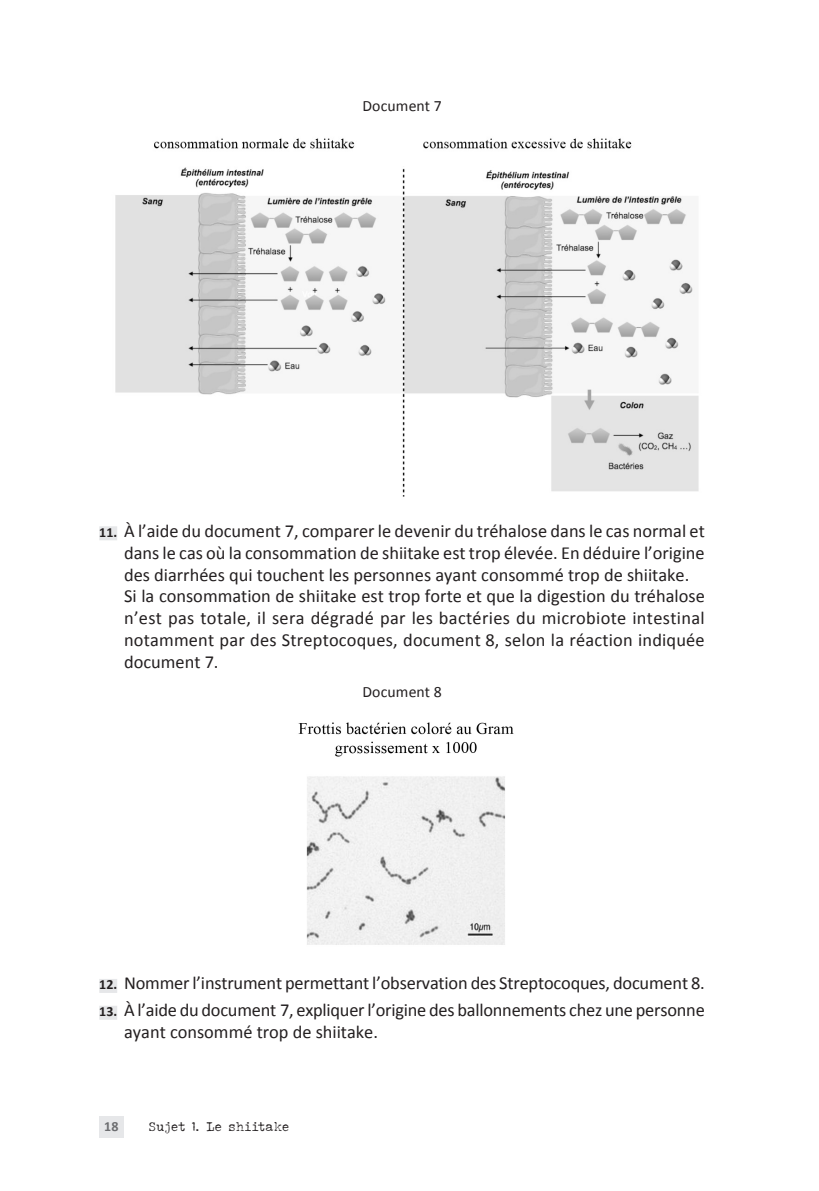
<style>
.page{position:relative;width:819px;height:1191px;background:#fff}
.page>*{position:absolute;margin:0;border:0;box-sizing:border-box;transform-origin:0 0}
.t1{font:18.38px/21.9px "Calibri";color:#231f20}
.t2{font:15.75px "Calibri";letter-spacing:.01em;color:#231f20}
.t3{font:700 14px "Calibri";color:#6c6d70}
.t4{font:12.25px "John Doe";letter-spacing:.02em;color:#231f20}
.s1{font-weight:700;font-size:14px}
</style>
<div class="page">
<div style="left:99px;top:1116px;width:25px;height:21px;background:#e6e7e9"></div>
<hr style="left:818px;top:50px;width:1px;height:63px;background:#939598">
<img style="left:818px;top:58px;width:1px;height:55px">
<div style="left:99px;top:526px;width:18px;height:14px;background:#e6e7e9"></div>
<div style="left:99px;top:979px;width:18px;height:14px;background:#e6e7e9"></div>
<div style="left:99px;top:1005px;width:18px;height:14px;background:#e6e7e9"></div>
<img style="left:115px;top:138px;width:584px;height:359px">
<img style="left:298px;top:722px;width:216px;height:223px">
<p class="t2" style="left:362px;top:96px;width:81px">Document 7</p>
<p class="t1" style="left:124px;top:520px;width:582px;text-indent:-25px"><span class="s1">11.</span> À l’aide du document 7, comparer le devenir du tréhalose dans le cas normal et dans le cas où la consommation de shiitake est trop élevée. En déduire l’origine des diarrhées qui touchent les personnes ayant consommé trop de shiitake.<br>Si la consommation de shiitake est trop forte et que la digestion du tréhalose n’est pas totale, il sera dégradé par les bactéries du microbiote intestinal notamment par des Streptocoques, document 8, selon la réaction indiquée document 7.</p>
<p class="t2" style="left:362px;top:682px;width:81px">Document 8</p>
<p class="t1" style="left:99px;top:972px;width:607px"><span class="s1">12.</span> Nommer l’instrument permettant l’observation des Streptocoques, document 8.</p>
<p class="t1" style="left:124px;top:999px;width:582px;text-indent:-25px"><span class="s1">13.</span> À l’aide du document 7, expliquer l’origine des ballonnements chez une personne ayant consommé trop de shiitake.</p>
<p class="t3" style="left:104px;top:1117px;width:16px">18</p>
<p class="t4" style="left:149px;top:1119px;width:141px">Sujet 1. Le shiitake</p>
</div>
